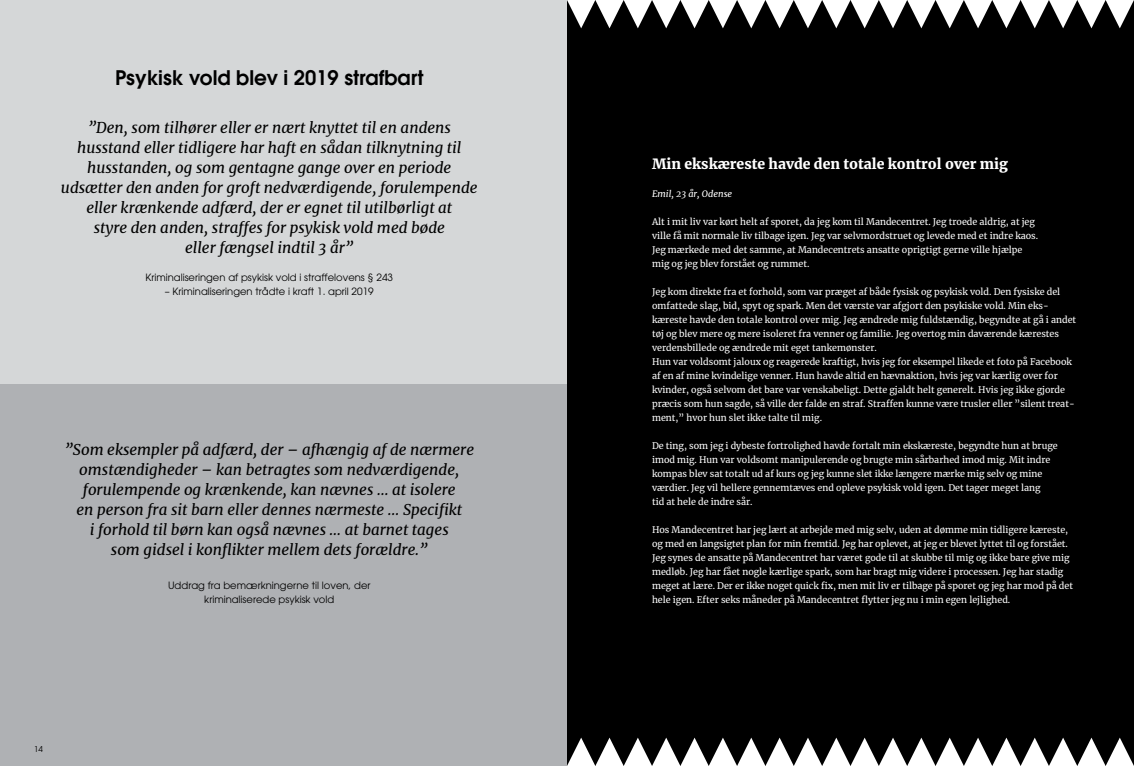
<style>
.page{position:relative;width:1134px;height:766px;background:#fff}
.page>*{position:absolute;margin:0;border:0;box-sizing:border-box;transform-origin:0 0}
.t1{font:600 20px "Avant Garde";color:#000}
.t2{font:italic 15px/20px "Merriweather";color:#000;text-align:center}
.t3{font:900 14px "Merriweather";color:#fff}
.t4{font:10px/14px "Avant Garde";color:#000;text-align:center}
.t5{font:9px/14px "Merriweather";color:#fff}
.t6{font:italic 9px "Merriweather";color:#fff}
.t7{font:8px "Avant Garde";color:#000}
</style>
<div class="page">
<div style="left:0;top:0;width:567px;height:418px;background:#d5d7d8"></div>
<div style="left:0;top:384px;width:567px;height:381px;background:#afb1b4"></div>
<div style="left:567px;top:0;width:567px;height:765px;background:#000"></div>
<svg style="left:567px;top:0;width:567px;height:28px"></svg>
<svg style="left:567px;top:737px;width:567px;height:28px"></svg>
<h1 class="t1" style="left:115px;top:64px;width:310px">Psykisk vold blev i 2019 strafbart</h1>
<p class="t2" style="left:61px;top:117px;width:418px">”Den, som tilhører eller er nært knyttet til en andens husstand eller tidligere har haft en sådan tilknytning til husstanden, og som gentagne gange over en periode udsætter den anden for groft nedværdigende, forulempende eller krænkende adfærd, der er egnet til utilbørligt at<br>styre den anden, straffes for psykisk vold med bøde<br>eller fængsel indtil 3 år”</p>
<p class="t4" style="left:145px;top:270px;width:249px">Kriminaliseringen af psykisk vold i straffelovens § 243</p>
<p class="t4" style="left:165px;top:284px;width:210px">– Kriminaliseringen trådte i kraft 1. april 2019</p>
<p class="t2" style="left:64px;top:439px;width:411px">”Som eksempler på adfærd, der – afhængig af de nærmere omstændigheder – kan betragtes som nedværdigende, forulempende og krænkende, kan nævnes … at isolere<br>en person fra sit barn eller dennes nærmeste … Specifikt<br>i forhold til børn kan også nævnes … at barnet tages<br>som gidsel i konflikter mellem dets forældre.”</p>
<p class="t4" style="left:168px;top:578px;width:204px">Uddrag fra bemærkningerne til loven, der kriminaliserede psykisk vold</p>
<p class="t7" style="left:34px;top:744px;width:10px">14</p>
<h3 class="t3" style="left:652px;top:154px;width:357px">Min ekskæreste havde den totale kontrol over mig</h3>
<p class="t6" style="left:652px;top:187px;width:82px">Emil, 23 år, Odense</p>
<p class="t5" style="left:652px;top:214px;width:388px">Alt i mit liv var kørt helt af sporet, da jeg kom til Mandecentret. Jeg troede aldrig, at jeg ville få mit normale liv tilbage igen. Jeg var selvmordstruet og levede med et indre kaos.<br>Jeg mærkede med det samme, at Mandecentrets ansatte oprigtigt gerne ville hjælpe mig og jeg blev forstået og rummet.</p>
<p class="t5" style="left:652px;top:284px;width:426px">Jeg kom direkte fra et forhold, som var præget af både fysisk og psykisk vold. Den fysiske del omfattede slag, bid, spyt og spark. Men det værste var afgjort den psykiske vold. Min eks&shy;kæreste havde den totale kontrol over mig. Jeg ændrede mig fuldstændig, begyndte at gå i andet tøj og blev mere og mere isoleret fra venner og familie. Jeg overtog min daværende kærestes verdensbillede og ændrede mit eget tankemønster.<br>Hun var voldsomt jaloux og reagerede kraftigt, hvis jeg for eksempel likede et foto på Facebook af en af mine kvindelige venner. Hun havde altid en hævnaktion, hvis jeg var kærlig over for kvinder, også selvom det bare var venskabeligt. Dette gjaldt helt generelt. Hvis jeg ikke gjorde præcis som hun sagde, så ville der falde en straf. Straffen kunne være trusler eller ”silent treat&shy;ment,” hvor hun slet ikke talte til mig.</p>
<p class="t5" style="left:652px;top:438px;width:407px">De ting, som jeg i dybeste fortrolighed havde fortalt min ekskæreste, begyndte hun at bruge imod mig. Hun var voldsomt manipulerende og brugte min sårbarhed imod mig. Mit indre kompas blev sat totalt ud af kurs og jeg kunne slet ikke længere mærke mig selv og mine værdier. Jeg vil hellere gennemtæves end opleve psykisk vold igen. Det tager meget lang<br>tid at hele de indre sår.</p>
<p class="t5" style="left:652px;top:522px;width:423px">Hos Mandecentret har jeg lært at arbejde med mig selv, uden at dømme min tidligere kæreste, og med en langsigtet plan for min fremtid. Jeg har oplevet, at jeg er blevet lyttet til og forstået.<br>Jeg synes de ansatte på Mandecentret har været gode til at skubbe til mig og ikke bare give mig medløb. Jeg har fået nogle kærlige spark, som har bragt mig videre i processen. Jeg har stadig meget at lære. Der er ikke noget quick fix, men mit liv er tilbage på sporet og jeg har mod på det hele igen. Efter seks måneder på Mandecentret flytter jeg nu i min egen lejlighed.</p>
</div>
